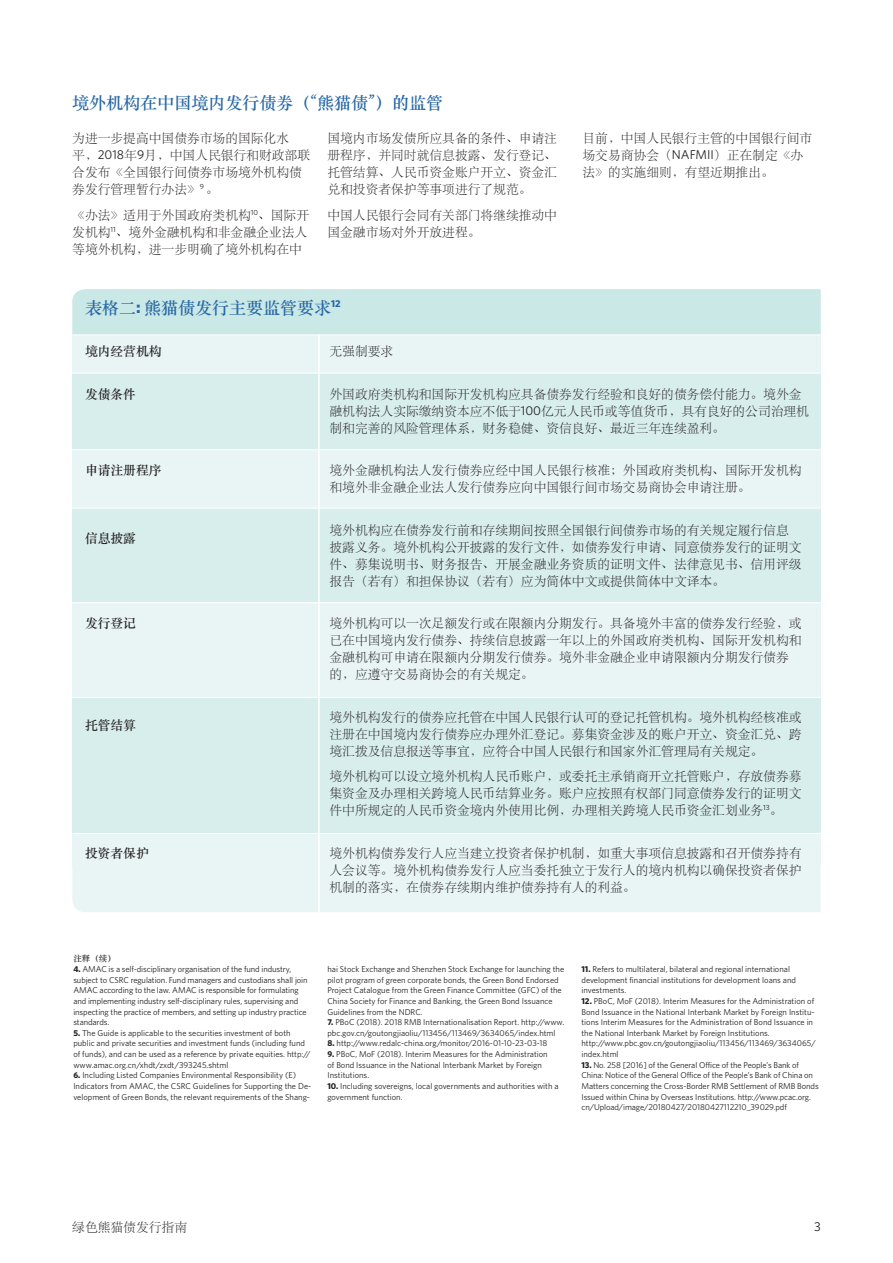
<style>
.page{position:relative;width:893px;height:1263px;background:#fff}
.page>*{position:absolute;margin:0;border:0;box-sizing:border-box;transform-origin:0 0}
.t1{font:16.95px "ST Songti SC Bold";color:#2767a4}
.t2{font:12.75px/17px "ST Songti SC Light";color:#231f20}
.t3{font:12.75px "ST Songti SC Bold";color:#231f20}
.t4{font:12.75px "Whitney";color:#231f20}
.t5{font:8.55px/10.6px "Whitney";color:#231f20}
.t6{font:8.55px "ST Songti SC Bold";color:#231f20}
.s1{font-family:"Whitney"}
.s2{font-family:"Whitney";font-weight:700}
.s3{font-weight:700}
</style>
<div class="page">
<div style="left:72px;top:289px;width:749px;height:45px;background:#c9e8e6"></div>
<div style="left:72px;top:867px;width:749px;height:45px;background:#e9f5f5"></div>
<div style="left:72px;top:335px;width:749px;height:38px;background:#e9f5f5"></div>
<div style="left:72px;top:603px;width:749px;height:116px;background:#e9f5f5"></div>
<div style="left:72px;top:781px;width:749px;height:86px;background:#e9f5f5"></div>
<div style="left:72px;top:450px;width:749px;height:106px;background:#e9f5f5"></div>
<div style="left:72px;top:373px;width:749px;height:76px;background:#d8eeed"></div>
<div style="left:72px;top:508px;width:749px;height:94px;background:#d8eeed"></div>
<div style="left:72px;top:697px;width:749px;height:136px;background:#d8eeed"></div>
<hr style="left:318px;top:334px;width:2px;height:702px;background:#fff">
<hr style="left:72px;top:373px;width:749px;height:1px;background:#fff">
<hr style="left:72px;top:508px;width:749px;height:1px;background:#fff">
<hr style="left:72px;top:697px;width:749px;height:1px;background:#fff">
<hr style="left:73px;top:833px;width:749px;height:1px;background:#fff">
<h1 class="t1" style="left:72px;top:90px;width:372px">境外机构在中国境内发行债券（“熊猫债”）的监管</h1>
<h2 class="t2" style="left:72px;top:129px;width:239px">为进一步提高中国债券市场的国际化水<br>平，<span class="s1">2018</span>年<span class="s1">9</span>月，中国人民银行和财政部联合发布《全国银行间债券市场境外机构债券发行管理暂行办法》<sup>9</sup> 。</h2>
<h2 class="t2" style="left:72px;top:206px;width:238px">《办法》适用于外国政府类机构<sup>10</sup>、国际开发机构<sup>11</sup>、境外金融机构和非金融企业法人等境外机构，进一步明确了境外机构在中</h2>
<h2 class="t2" style="left:327px;top:129px;width:231px;text-align:justify">国境内市场发债所应具备的条件、申请注册程序，并同时就信息披露、发行登记、托管结算、人民币资金账户开立、资金汇兑和投资者保护等事项进行了规范。</h2>
<h2 class="t2" style="left:327px;top:206px;width:231px">中国人民银行会同有关部门将继续推动中国金融市场对外开放进程。</h2>
<h2 class="t2" style="left:583px;top:129px;width:231px">目前，中国人民银行主管的中国银行间市场交易商协会（<span class="s1">NAFMII</span>）正在制定《办法》的实施细则，有望近期推出。</h2>
<h1 class="t1" style="left:85px;top:295px;width:257px">表格二<span class="s2">:</span> 熊猫债发行主要监管要求<sup>12</sup></h1>
<h2 class="t3" style="left:85px;top:342px;width:78px">境内经营机构</h2>
<h2 class="t3" style="left:85px;top:384px;width:53px">发债条件</h2>
<h2 class="t2" style="left:330px;top:342px;width:65px">无强制要求</h2>
<h2 class="t2" style="left:330px;top:384px;width:481px">外国政府类机构和国际开发机构应具备债券发行经验和良好的债务偿付能力。境外金融机构法人实际缴纳资本应不低于<span class="s1">100</span>亿元人民币或等值货币，具有良好的公司治理机制和完善的风险管理体系，财务稳健、资信良好、最近三年连续盈利。</h2>
<h2 class="t2" style="left:330px;top:461px;width:473px">境外金融机构法人发行债券应经中国人民银行核准；外国政府类机构、国际开发机构和境外非金融企业法人发行债券应向中国银行间市场交易商协会申请注册。</h2>
<h2 class="t2" style="left:330px;top:521px;width:473px">境外机构应在债券发行前和存续期间按照全国银行间债券市场的有关规定履行信息披露义务。境外机构公开披露的发行文件，如债券发行申请、同意债券发行的证明文件、募集说明书、财务报告、开展金融业务资质的证明文件、法律意见书、信用评级报告（若有）和担保协议（若有）应为简体中文或提供简体中文译本。</h2>
<h2 class="t2" style="left:330px;top:614px;width:473px">境外机构可以一次足额发行或在限额内分期发行。具备境外丰富的债券发行经验，或已在中国境内发行债券、持续信息披露一年以上的外国政府类机构、国际开发机构和金融机构可申请在限额内分期发行债券。境外非金融企业申请限额内分期发行债券的，应遵守交易商协会的有关规定。</h2>
<h2 class="t2" style="left:330px;top:708px;width:473px;text-align:justify">境外机构发行的债券应托管在中国人民银行认可的登记托管机构。境外机构经核准或注册在中国境内发行债券应办理外汇登记。募集资金涉及的账户开立、资金汇兑、跨境汇拨及信息报送等事宜，应符合中国人民银行和国家外汇管理局有关规定。</h2>
<h2 class="t2" style="left:330px;top:767px;width:473px;text-align:justify">境外机构可以设立境外机构人民币账户，或委托主承销商开立托管账户，存放债券募集资金及办理相关跨境人民币结算业务。账户应按照有权部门同意债券发行的证明文件中所规定的人民币资金境内外使用比例，办理相关跨境人民币资金汇划业务<sup>13</sup>。</h2>
<h2 class="t2" style="left:330px;top:844px;width:473px;text-align:justify">境外机构债券发行人应当建立投资者保护机制，如重大事项信息披露和召开债券持有人会议等。境外机构债券发行人应当委托独立于发行人的境内机构以确保投资者保护机制的落实，在债券存续期内维护债券持有人的利益。</h2>
<h2 class="t3" style="left:85px;top:461px;width:78px">申请注册程序</h2>
<h2 class="t3" style="left:85px;top:529px;width:53px">信息披露</h2>
<h2 class="t3" style="left:85px;top:614px;width:53px">发行登记</h2>
<h2 class="t3" style="left:85px;top:716px;width:53px">托管结算</h2>
<h2 class="t3" style="left:85px;top:843px;width:65px">投资者保护</h2>
<p class="t6" style="left:73px;top:952px;width:44px">注释（续）</p>
<p class="t5" style="left:73px;top:963px;width:236px"><span class="s3">4.</span> AMAC is a self-disciplinary organisation of the fund industry, subject to CSRC regulation. Fund managers and custodians shall join AMAC according to the law. AMAC is responsible for formulating and implementing industry self-disciplinary rules, supervising and inspecting the practice of members, and setting up industry practice standards.</p>
<p class="t5" style="left:73px;top:1027px;width:239px"><span class="s3">5.</span> The Guide is applicable to the securities investment of both public and private securities and investment funds (including fund of funds), and can be used as a reference by private equities. http:// www.amac.org.cn/xhdt/zxdt/393245.shtml</p>
<p class="t5" style="left:73px;top:1070px;width:239px"><span class="s3">6.</span> Including Listed Companies Environmental Responsibility (E)<br>Indicators from AMAC, the CSRC Guidelines for Supporting the De&shy;velopment of Green Bonds, the relevant requirements of the Shang-</p>
<p class="t5" style="left:327px;top:963px;width:238px">hai Stock Exchange and Shenzhen Stock Exchange for launching the pilot program of green corporate bonds, the Green Bond Endorsed Project Catalogue from the Green Finance Committee (GFC) of the China Society for Finance and Banking, the Green Bond Issuance Guidelines from the NDRC.</p>
<p class="t5" style="left:327px;top:1017px;width:238px"><span class="s3">7.</span> PBoC (2018). 2018 RMB Internationalisation Report. http://www. pbc.gov.cn/goutongjiaoliu/113456/113469/3634065/index.html</p>
<p class="t5" style="left:327px;top:1038px;width:221px"><span class="s3">8.</span> http://www.redalc-china.org/monitor/2016-01-10-23-03-18</p>
<p class="t5" style="left:327px;top:1048px;width:222px"><span class="s3">9.</span> PBoC, MoF (2018). Interim Measures for the Administration of Bond Issuance in the National Interbank Market by Foreign<br>Institutions.</p>
<p class="t5" style="left:327px;top:1080px;width:233px"><span class="s3">10.</span> Including sovereigns, local governments and authorities with a government function.</p>
<p class="t5" style="left:581px;top:963px;width:216px"><span class="s3">11.</span> Refers to multilateral, bilateral and regional international development financial institutions for development loans and investments.</p>
<p class="t5" style="left:581px;top:995px;width:236px"><span class="s3">12.</span> PBoC, MoF (2018). Interim Measures for the Administration of Bond Issuance in the National Interbank Market by Foreign Institu&shy;tions Interim Measures for the Administration of Bond Issuance in the National Interbank Market by Foreign Institutions. http://www.pbc.gov.cn/goutongjiaoliu/113456/113469/3634065/ index.html</p>
<p class="t5" style="left:581px;top:1059px;width:239px"><span class="s3">13.</span> No. 258 [2016] of the General Office of the People’s Bank of China: Notice of the General Office of the People’s Bank of China on Matters concerning the Cross-Border RMB Settlement of RMB Bonds Issued within China by Overseas Institutions. http://www.pcac.org. cn/Upload/image/20180427/20180427112210_39029.pdf</p>
<h2 class="t2" style="left:72px;top:1218px;width:116px">绿色熊猫债发行指南</h2>
<h2 class="t4" style="left:814px;top:1219px;width:8px">3</h2>
</div>
